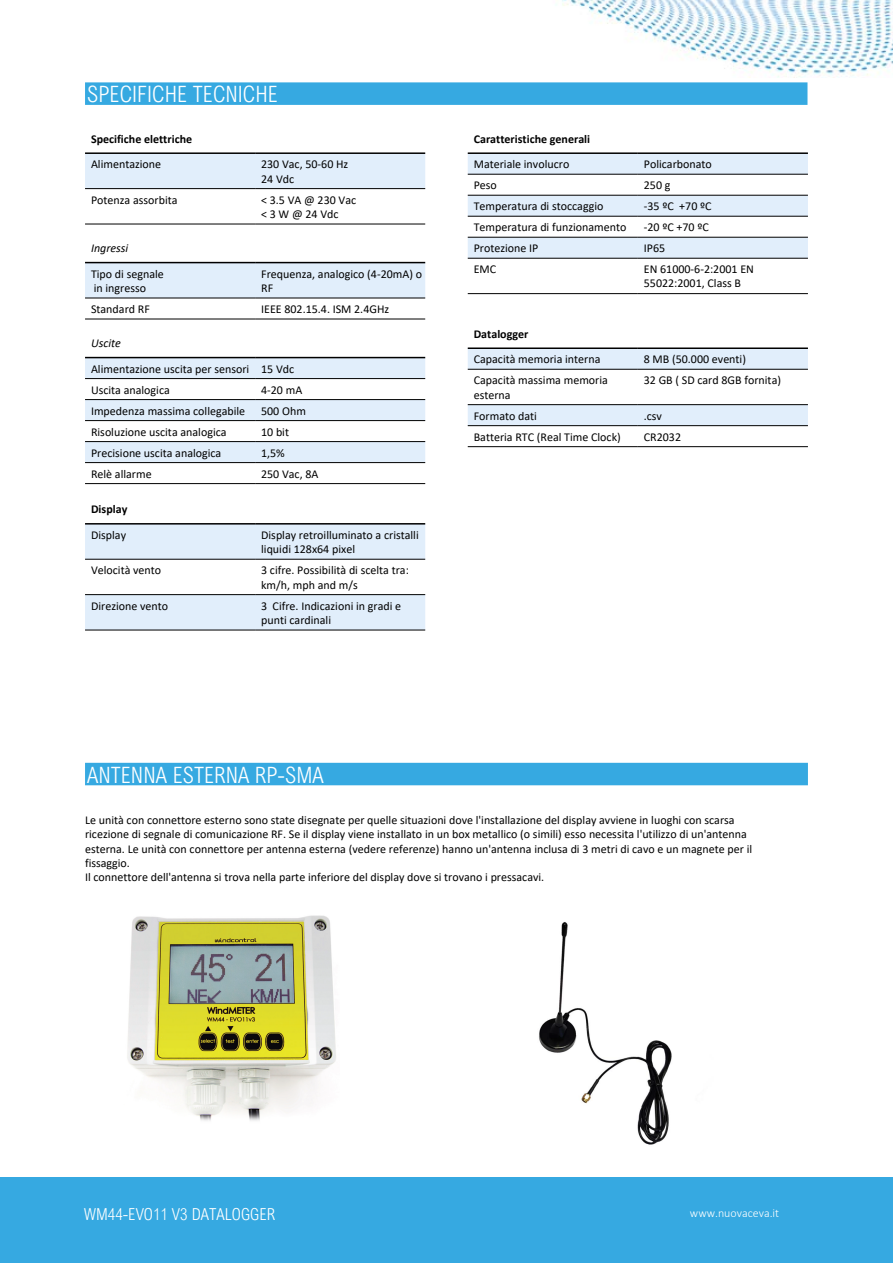
<style>
.page{position:relative;width:893px;height:1263px;background:#fff}
.page>*{position:absolute;margin:0;border:0;box-sizing:border-box;transform-origin:0 0}
.t1{font:300 22.5px "Arial Nova Cond";color:#fff}
.t2{font:300 16.5px "Arial Nova Cond";color:#fff}
.t3{font:12px/14.4px "Calibri";color:#000}
.t4{font:700 12px "Calibri";color:#000}
.t5{font:300 12px "Calibri";color:#fff}
.t6{font:italic 12px "Calibri";color:#000}
</style>
<div class="page">
<img style="left:124px;top:915px;width:216px;height:263px">
<img style="left:562px;top:0;width:331px;height:78px">
<div style="left:85px;top:763px;width:723px;height:22px;background:#36a9e1"></div>
<div style="left:0;top:1178px;width:893px;height:85px;background:#36a9e1"></div>
<div style="left:85px;top:82px;width:722px;height:23px;background:#36a9e1"></div>
<div style="left:85px;top:154px;width:340px;height:34px;background:#e1eefb"></div>
<hr style="left:85px;top:188px;width:170px;height:1px;background:#000">
<hr style="left:255px;top:188px;width:170px;height:1px;background:#000">
<hr style="left:85px;top:224px;width:170px;height:1px;background:#000">
<hr style="left:255px;top:224px;width:170px;height:1px;background:#000">
<hr style="left:85px;top:152px;width:170px;height:2px;background:#000">
<hr style="left:255px;top:152px;width:170px;height:2px;background:#000">
<div style="left:85px;top:263px;width:340px;height:35px;background:#e1eefb"></div>
<hr style="left:85px;top:298px;width:170px;height:1px;background:#000">
<hr style="left:255px;top:298px;width:170px;height:1px;background:#000">
<hr style="left:85px;top:262px;width:170px;height:1px;background:#000">
<hr style="left:255px;top:262px;width:170px;height:1px;background:#000">
<hr style="left:85px;top:319px;width:170px;height:1px;background:#000">
<hr style="left:255px;top:319px;width:170px;height:1px;background:#000">
<svg style="left:85px;top:358px;width:340px;height:104px"></svg>
<hr style="left:85px;top:378px;width:170px;height:1px;background:#000">
<hr style="left:255px;top:378px;width:170px;height:1px;background:#000">
<hr style="left:85px;top:399px;width:170px;height:1px;background:#000">
<hr style="left:255px;top:399px;width:170px;height:1px;background:#000">
<hr style="left:85px;top:420px;width:170px;height:1px;background:#000">
<hr style="left:255px;top:420px;width:170px;height:1px;background:#000">
<hr style="left:85px;top:441px;width:170px;height:1px;background:#000">
<hr style="left:255px;top:441px;width:170px;height:1px;background:#000">
<hr style="left:85px;top:462px;width:170px;height:1px;background:#000">
<hr style="left:255px;top:462px;width:170px;height:1px;background:#000">
<hr style="left:85px;top:483px;width:170px;height:1px;background:#000">
<hr style="left:255px;top:483px;width:170px;height:1px;background:#000">
<hr style="left:85px;top:357px;width:170px;height:1px;background:#000">
<hr style="left:255px;top:357px;width:170px;height:1px;background:#000">
<svg style="left:85px;top:525px;width:340px;height:105px"></svg>
<hr style="left:85px;top:523px;width:170px;height:2px;background:#000">
<hr style="left:255px;top:523px;width:170px;height:2px;background:#000">
<hr style="left:85px;top:559px;width:170px;height:1px;background:#000">
<hr style="left:255px;top:559px;width:170px;height:1px;background:#000">
<hr style="left:85px;top:594px;width:170px;height:1px;background:#000">
<hr style="left:255px;top:594px;width:170px;height:1px;background:#000">
<hr style="left:85px;top:630px;width:170px;height:1px;background:#000">
<hr style="left:255px;top:630px;width:170px;height:1px;background:#000">
<svg style="left:468px;top:154px;width:340px;height:104px"></svg>
<hr style="left:468px;top:152px;width:170px;height:2px;background:#000">
<hr style="left:638px;top:152px;width:170px;height:2px;background:#000">
<hr style="left:468px;top:174px;width:170px;height:1px;background:#000">
<hr style="left:638px;top:174px;width:170px;height:1px;background:#000">
<hr style="left:468px;top:195px;width:170px;height:1px;background:#000">
<hr style="left:638px;top:195px;width:170px;height:1px;background:#000">
<hr style="left:468px;top:216px;width:170px;height:1px;background:#000">
<hr style="left:638px;top:216px;width:170px;height:1px;background:#000">
<hr style="left:468px;top:237px;width:170px;height:1px;background:#000">
<hr style="left:638px;top:237px;width:170px;height:1px;background:#000">
<hr style="left:468px;top:258px;width:170px;height:1px;background:#000">
<hr style="left:638px;top:258px;width:170px;height:1px;background:#000">
<hr style="left:468px;top:293px;width:170px;height:1px;background:#000">
<hr style="left:638px;top:293px;width:170px;height:1px;background:#000">
<svg style="left:468px;top:349px;width:340px;height:76px"></svg>
<hr style="left:468px;top:347px;width:170px;height:2px;background:#000">
<hr style="left:638px;top:347px;width:170px;height:2px;background:#000">
<hr style="left:468px;top:369px;width:170px;height:1px;background:#000">
<hr style="left:638px;top:369px;width:170px;height:1px;background:#000">
<hr style="left:468px;top:404px;width:170px;height:1px;background:#000">
<hr style="left:638px;top:404px;width:170px;height:1px;background:#000">
<hr style="left:468px;top:425px;width:170px;height:1px;background:#000">
<hr style="left:638px;top:425px;width:170px;height:1px;background:#000">
<hr style="left:468px;top:446px;width:170px;height:1px;background:#000">
<hr style="left:638px;top:446px;width:170px;height:1px;background:#000">
<img style="left:539px;top:922px;width:133px;height:223px">
<h1 class="t1" style="left:87px;top:81px;width:192px">SPECIFICHE TECNICHE</h1>
<p class="t4" style="left:91px;top:130px;width:103px">Specifiche elettriche</p>
<p class="t3" style="left:91px;top:157px;width:72px">Alimentazione</p>
<p class="t3" style="left:261px;top:157px;width:89px">230 Vac, 50-60 Hz<br>24 Vdc</p>
<p class="t3" style="left:91px;top:192px;width:88px">Potenza assorbita</p>
<p class="t3" style="left:261px;top:192px;width:97px">&lt; 3.5 VA @ 230 Vac &lt; 3 W @ 24 Vdc</p>
<p class="t6" style="left:91px;top:240px;width:39px">Ingressi</p>
<p class="t3" style="left:91px;top:266px;width:74px">Tipo di segnale in ingresso</p>
<p class="t3" style="left:261px;top:266px;width:162px">Frequenza, analogico (4-20mA) o<br>RF</p>
<p class="t3" style="left:91px;top:301px;width:60px">Standard RF</p>
<p class="t3" style="left:261px;top:301px;width:130px">IEEE 802.15.4. ISM 2.4GHz</p>
<p class="t6" style="left:91px;top:335px;width:31px">Uscite</p>
<p class="t3" style="left:91px;top:358px;width:205px;line-height:21px">Alimentazione uscita per sensori 15 Vdc<br>Uscita analogica</p>
<p class="t3" style="left:261px;top:382px;width:43px">4-20 mA</p>
<p class="t3" style="left:91px;top:403px;width:156px">Impedenza massima collegabile</p>
<p class="t3" style="left:261px;top:403px;width:46px">500 Ohm</p>
<p class="t3" style="left:91px;top:424px;width:137px">Risoluzione uscita analogica</p>
<p class="t3" style="left:261px;top:424px;width:29px">10 bit</p>
<p class="t3" style="left:91px;top:445px;width:132px">Precisione uscita analogica</p>
<p class="t3" style="left:261px;top:445px;width:25px">1,5%</p>
<p class="t3" style="left:91px;top:466px;width:62px">Relè allarme</p>
<p class="t3" style="left:261px;top:466px;width:59px">250 Vac, 8A</p>
<p class="t4" style="left:91px;top:501px;width:38px">Display</p>
<p class="t3" style="left:91px;top:527px;width:37px">Display</p>
<p class="t3" style="left:261px;top:527px;width:159px">Display retroilluminato a cristalli liquidi 128x64 pixel</p>
<p class="t3" style="left:91px;top:563px;width:72px">Velocità vento</p>
<p class="t3" style="left:261px;top:563px;width:149px">3 cifre. Possibilità di scelta tra: km/h, mph and m/s</p>
<p class="t3" style="left:91px;top:598px;width:79px">Direzione vento</p>
<p class="t3" style="left:261px;top:598px;width:142px">3 Cifre. Indicazioni in gradi e punti cardinali</p>
<p class="t4" style="left:474px;top:130px;width:118px">Caratteristiche generali</p>
<p class="t3" style="left:474px;top:157px;width:97px">Materiale involucro</p>
<p class="t3" style="left:644px;top:157px;width:70px">Policarbonato</p>
<p class="t3" style="left:474px;top:178px;width:25px">Peso</p>
<p class="t3" style="left:644px;top:178px;width:28px">250 g</p>
<p class="t3" style="left:474px;top:199px;width:131px">Temperatura di stoccaggio</p>
<p class="t3" style="left:644px;top:199px;width:69px">-35 ºC +70 ºC</p>
<p class="t3" style="left:474px;top:220px;width:154px">Temperatura di funzionamento</p>
<p class="t3" style="left:644px;top:220px;width:67px">-20 ºC +70 ºC</p>
<p class="t3" style="left:474px;top:241px;width:66px">Protezione IP</p>
<p class="t3" style="left:644px;top:241px;width:23px">IP65</p>
<p class="t3" style="left:474px;top:262px;width:24px">EMC</p>
<p class="t3" style="left:644px;top:262px;width:112px">EN 61000-6-2:2001 EN<br>55022:2001, Class B</p>
<p class="t4" style="left:474px;top:325px;width:56px">Datalogger</p>
<p class="t3" style="left:474px;top:352px;width:128px">Capacità memoria interna</p>
<p class="t3" style="left:644px;top:352px;width:104px">8 MB (50.000 eventi)</p>
<p class="t3" style="left:474px;top:373px;width:136px">Capacità massima memoria esterna</p>
<p class="t3" style="left:644px;top:373px;width:139px">32 GB ( SD card 8GB fornita)</p>
<p class="t3" style="left:474px;top:408px;width:65px">Formato dati</p>
<p class="t3" style="left:644px;top:408px;width:20px">.csv</p>
<p class="t3" style="left:474px;top:429px;width:149px">Batteria RTC (Real Time Clock)</p>
<p class="t3" style="left:644px;top:429px;width:39px">CR2032</p>
<h1 class="t1" style="left:87px;top:761px;width:238px">ANTENNA ESTERNA RP-SMA</h1>
<p class="t3" style="left:85px;top:812px;width:669px">Le unità con connettore esterno sono state disegnate per quelle situazioni dove l'installazione del display avviene in luoghi con scarsa ricezione di segnale di comunicazione RF. Se il display viene installato in un box metallico (o simili) esso necessita l'utilizzo di un'antenna esterna. Le unità con connettore per antenna esterna (vedere referenze) hanno un'antenna inclusa di 3 metri di cavo e un magnete per il fissaggio.<br>Il connettore dell'antenna si trova nella parte inferiore del display dove si trovano i pressacavi.</p>
<h2 class="t2" style="left:84px;top:1204px;width:192px">WM44-EVO11 V3 DATALOGGER</h2>
<p class="t5" style="left:690px;top:1205px;width:91px">www.nuovaceva.it</p>
</div>
